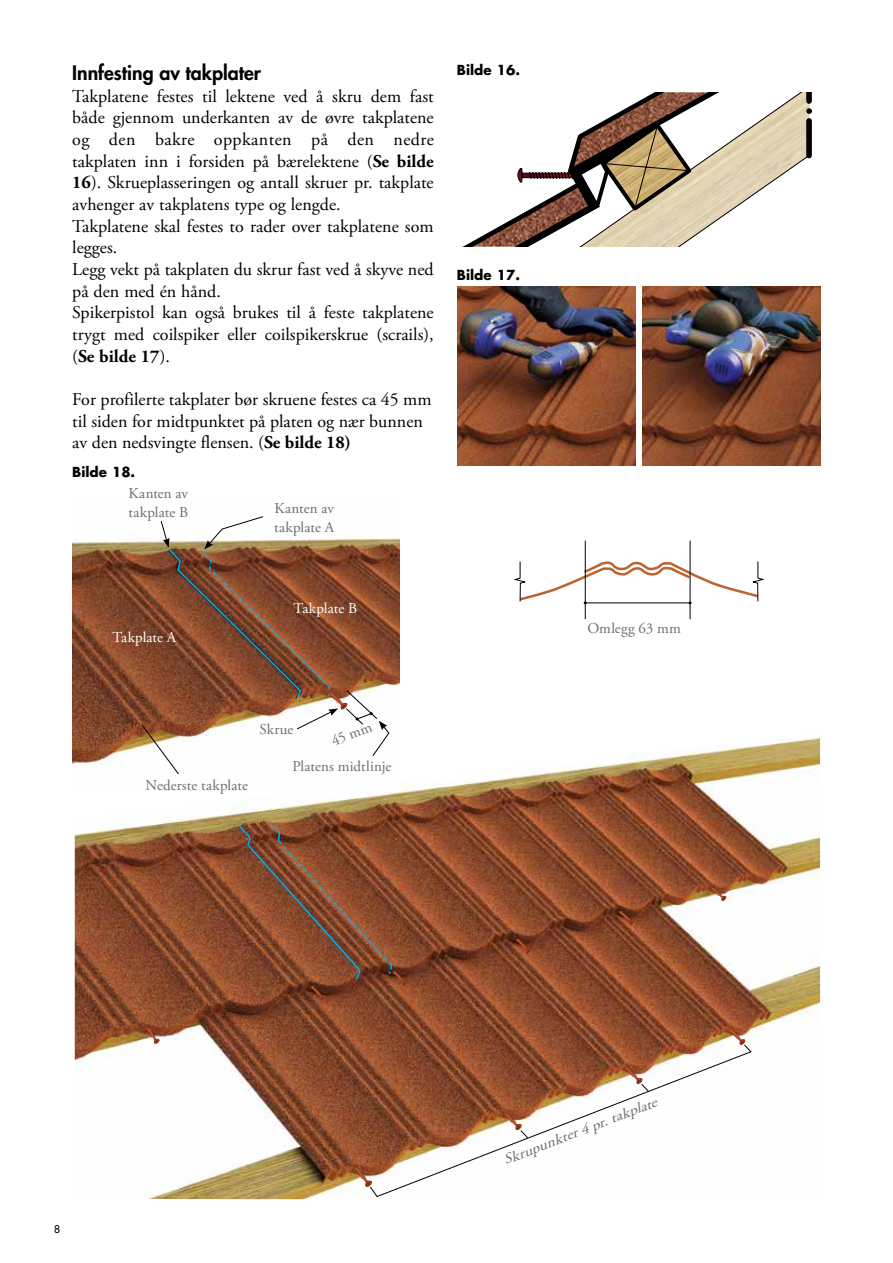
<style>
.page{position:relative;width:893px;height:1263px;background:#fff}
.page>*{position:absolute;margin:0;border:0;box-sizing:border-box;transform-origin:0 0}
.t1{font:800 19.5px "Futura Std";color:#000}
.t2{font:18px/21.8px "Adobe Garamond Pro";color:#000}
.t3{font:15px/18.8px "Adobe Garamond Pro";color:#6d6e71}
.t4{font:15px "Adobe Garamond Pro";color:#fff}
.t5{font:italic 14.4px "Adobe Garamond Pro";color:#6d6e71;scale:1.09 1}
.t6{font:700 13.5px "Futura Std";color:#000}
.t7{font:500 10.5px "Futura Std";color:#000}
.s1{font-weight:700}
</style>
<div class="page">
<svg style="left:462px;top:92px;width:350px;height:155px"></svg>
<img style="left:457px;top:287px;width:178px;height:178px">
<img style="left:642px;top:287px;width:178px;height:178px">
<img style="left:75px;top:736px;width:745px;height:463px">
<svg style="left:369px;top:1044px;width:383px;height:153px"></svg>
<svg style="left:146px;top:1028px;width:14px;height:16px"></svg>
<svg style="left:354px;top:1168px;width:19px;height:20px"></svg>
<svg style="left:503px;top:1113px;width:26px;height:26px"></svg>
<svg style="left:728px;top:1029px;width:18px;height:16px"></svg>
<svg style="left:515px;top:939px;width:17px;height:15px"></svg>
<svg style="left:618px;top:911px;width:17px;height:14px"></svg>
<svg style="left:710px;top:887px;width:17px;height:14px"></svg>
<svg style="left:237px;top:820px;width:171px;height:181px;background:#844a2e"></svg>
<svg style="left:625px;top:1067px;width:25px;height:26px"></svg>
<hr style="left:585px;top:541px;width:1px;height:78px;background:#000">
<hr style="left:690px;top:541px;width:1px;height:78px;background:#000">
<svg style="left:513px;top:560px;width:252px;height:44px"></svg>
<img style="left:73px;top:538px;width:327px;height:254px">
<svg style="left:141px;top:516px;width:249px;height:259px"></svg>
<p class="t1" style="left:72px;top:60px;width:190px">Innfesting av takplater</p>
<p class="t2" style="left:72px;top:86px;width:363px">Takplatene festes til lektene ved å skru dem fast både gjennom underkanten av de øvre takplatene og den bakre oppkanten på den nedre takplaten inn i forsiden på bærelektene (<span class="s1">Se bilde 16</span>). Skrueplasseringen og antall skruer pr. takplate avhenger av takplatens type og lengde.<br>Takplatene skal festes to rader over takplatene som legges.<br>Legg vekt på takplaten du skrur fast ved å skyve ned på den med én hånd.<br>Spikerpistol kan også brukes til å feste takplatene trygt med coilspiker eller coilspikerskrue (scrails), (<span class="s1">Se bilde 17</span>).</p>
<p class="t2" style="left:72px;top:389px;width:361px">For profilerte takplater bør skruene festes ca 45 mm til siden for midtpunktet på platen og nær bunnen av den nedsvingte flensen. (<span class="s1">Se bilde 18)</span></p>
<p class="t6" style="left:72px;top:463px;width:64px">Bilde 18.</p>
<p class="t3" style="left:129px;top:485px;width:61px">Kanten av takplate B</p>
<p class="t3" style="left:274px;top:499px;width:61px">Kanten av takplate A</p>
<p class="t6" style="left:457px;top:61px;width:64px">Bilde 16.</p>
<p class="t6" style="left:457px;top:266px;width:64px">Bilde 17.</p>
<p class="t4" style="left:112px;top:628px;width:65px">Takplate A</p>
<p class="t4" style="left:293px;top:599px;width:65px">Takplate B</p>
<p class="t3" style="left:145px;top:777px;width:104px">Nederste takplate</p>
<p class="t3" style="left:260px;top:721px;width:35px">Skrue</p>
<p class="t3" style="left:293px;top:757px;width:100px">Platens midtlinje</p>
<p class="t3" style="left:329px;top:733px;width:43px;rotate:-21deg">45 mm</p>
<p class="t3" style="left:587px;top:620px;width:95px">Omlegg 63 mm</p>
<p class="t7" style="left:54px;top:1222px;width:8px">8</p>
<p class="t5" style="left:501px;top:1152px;width:151px;rotate:-21deg">Skrupunkter 4 pr. takplate</p>
</div>
